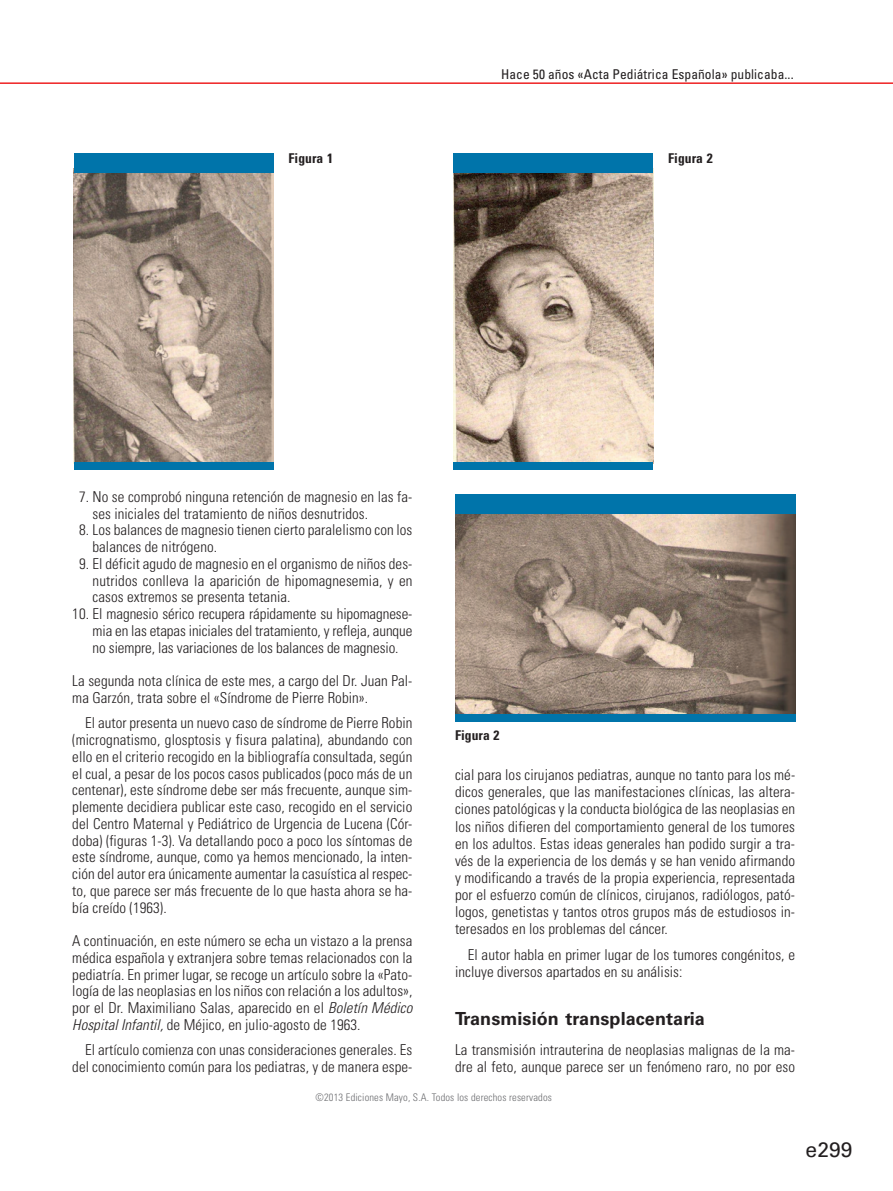
<style>
.page{position:relative;width:893px;height:1191px;background:#fff}
.page>*{position:absolute;margin:0;border:0;box-sizing:border-box;transform-origin:0 0}
.t1{font:21px "Univers LT Std";color:#231f20}
.t2{font:700 18px "Univers LT Std";letter-spacing:.005em;color:#231f20}
.t3{font:300 condensed 15px/16.8px "Univers LT Std";letter-spacing:.005em;color:#231f20}
.t4{font:condensed 13.5px "Univers LT Std";letter-spacing:.005em;color:#231f20}
.t5{font:700 condensed 13.5px "Univers LT Std";letter-spacing:.005em;color:#231f20}
.t6{font:300 condensed 10.5px "Univers LT Std";letter-spacing:.015em;color:#6c6d70}
.s1{font-style:italic}
</style>
<div class="page">
<hr style="left:0;top:82px;width:893px;height:2px;background:#ee2123">
<img style="left:74px;top:173px;width:200px;height:289px">
<div style="left:74px;top:153px;width:200px;height:20px;background:#0074aa"></div>
<div style="left:74px;top:462px;width:200px;height:8px;background:#0074aa"></div>
<img style="left:455px;top:513px;width:340px;height:200px">
<div style="left:455px;top:494px;width:340px;height:19px;background:#0074aa"></div>
<div style="left:455px;top:713px;width:340px;height:8px;background:#0074aa"></div>
<img style="left:453px;top:173px;width:200px;height:289px">
<div style="left:453px;top:153px;width:200px;height:20px;background:#0074aa"></div>
<div style="left:453px;top:462px;width:200px;height:8px;background:#0074aa"></div>
<p class="t5" style="left:289px;top:152px;width:46px">Figura 1</p>
<p class="t4" style="left:501px;top:67px;width:294px">Hace 50 años «Acta Pediátrica Española» publicaba...</p>
<p class="t5" style="left:668px;top:152px;width:46px">Figura 2</p>
<p class="t3" style="left:93px;top:489px;width:321px;text-indent:-14px">7. No se comprobó ninguna retención de magnesio en las fa&shy;ses iniciales del tratamiento de niños desnutridos.</p>
<p class="t3" style="left:93px;top:522px;width:321px;text-indent:-14px">8. Los balances de magnesio tienen cierto paralelismo con los balances de nitrógeno.</p>
<p class="t3" style="left:93px;top:556px;width:321px;text-align:justify;text-indent:-14px">9. El déficit agudo de magnesio en el organismo de niños des&shy;nutridos conlleva la aparición de hipomagnesemia, y en casos extremos se presenta tetania.</p>
<p class="t3" style="left:93px;top:606px;width:321px;text-align:justify;text-indent:-20px">10. El magnesio sérico recupera rápidamente su hipomagnese&shy;mia en las etapas iniciales del tratamiento, y refleja, aunque no siempre, las variaciones de los balances de magnesio.</p>
<p class="t3" style="left:72px;top:673px;width:342px">La segunda nota clínica de este mes, a cargo del Dr. Juan Pal&shy;ma Garzón, trata sobre el «Síndrome de Pierre Robin».</p>
<p class="t3" style="left:72px;top:715px;width:342px;text-align:justify;text-indent:13px">El autor presenta un nuevo caso de síndrome de Pierre Robin (micrognatismo, glosptosis y fisura palatina), abundando con ello en el criterio recogido en la bibliografía consultada, según el cual, a pesar de los pocos casos publicados (poco más de un centenar), este síndrome debe ser más frecuente, aunque sim&shy;plemente decidiera publicar este caso, recogido en el servicio del Centro Maternal y Pediátrico de Urgencia de Lucena (Cór&shy;doba) (figuras 1-3). Va detallando poco a poco los síntomas de este síndrome, aunque, como ya hemos mencionado, la inten&shy;ción del autor era únicamente aumentar la casuística al respec&shy;to, que parece ser más frecuente de lo que hasta ahora se ha&shy;bía creído (1963).</p>
<p class="t3" style="left:72px;top:933px;width:342px;text-align:justify">A continuación, en este número se echa un vistazo a la prensa médica española y extranjera sobre temas relacionados con la pediatría. En primer lugar, se recoge un artículo sobre la «Pato&shy;logía de las neoplasias en los niños con relación a los adultos», por el Dr. Maximiliano Salas, aparecido en el <span class="s1">Boletín Médico Hospital Infantil,</span> de Méjico, en julio-agosto de 1963.</p>
<p class="t3" style="left:72px;top:1042px;width:342px;text-align:right">El artículo comienza con unas consideraciones generales. Es del conocimiento común para los pediatras, y de manera espe-</p>
<p class="t5" style="left:455px;top:728px;width:46px">Figura 2</p>
<p class="t3" style="left:455px;top:767px;width:342px;text-align:justify">cial para los cirujanos pediatras, aunque no tanto para los mé&shy;dicos generales, que las manifestaciones clínicas, las altera&shy;ciones patológicas y la conducta biológica de las neoplasias en los niños difieren del comportamiento general de los tumores en los adultos. Estas ideas generales han podido surgir a tra&shy;vés de la experiencia de los demás y se han venido afirmando y modificando a través de la propia experiencia, representada por el esfuerzo común de clínicos, cirujanos, radiólogos, pató&shy;logos, genetistas y tantos otros grupos más de estudiosos in&shy;teresados en los problemas del cáncer.</p>
<p class="t3" style="left:455px;top:946px;width:342px;text-indent:13px">El autor habla en primer lugar de los tumores congénitos, e incluye diversos apartados en su análisis:</p>
<p class="t2" style="left:455px;top:1010px;width:251px">Transmisión transplacentaria</p>
<p class="t3" style="left:455px;top:1041px;width:342px">La transmisión intrauterina de neoplasias malignas de la ma&shy;dre al feto, aunque parece ser un fenómeno raro, no por eso</p>
<p class="t6" style="left:316px;top:1092px;width:238px">©2013 Ediciones Mayo, S.A. Todos los derechos reservados</p>
<h1 class="t1" style="left:805px;top:1139px;width:49px">e299</h1>
</div>
